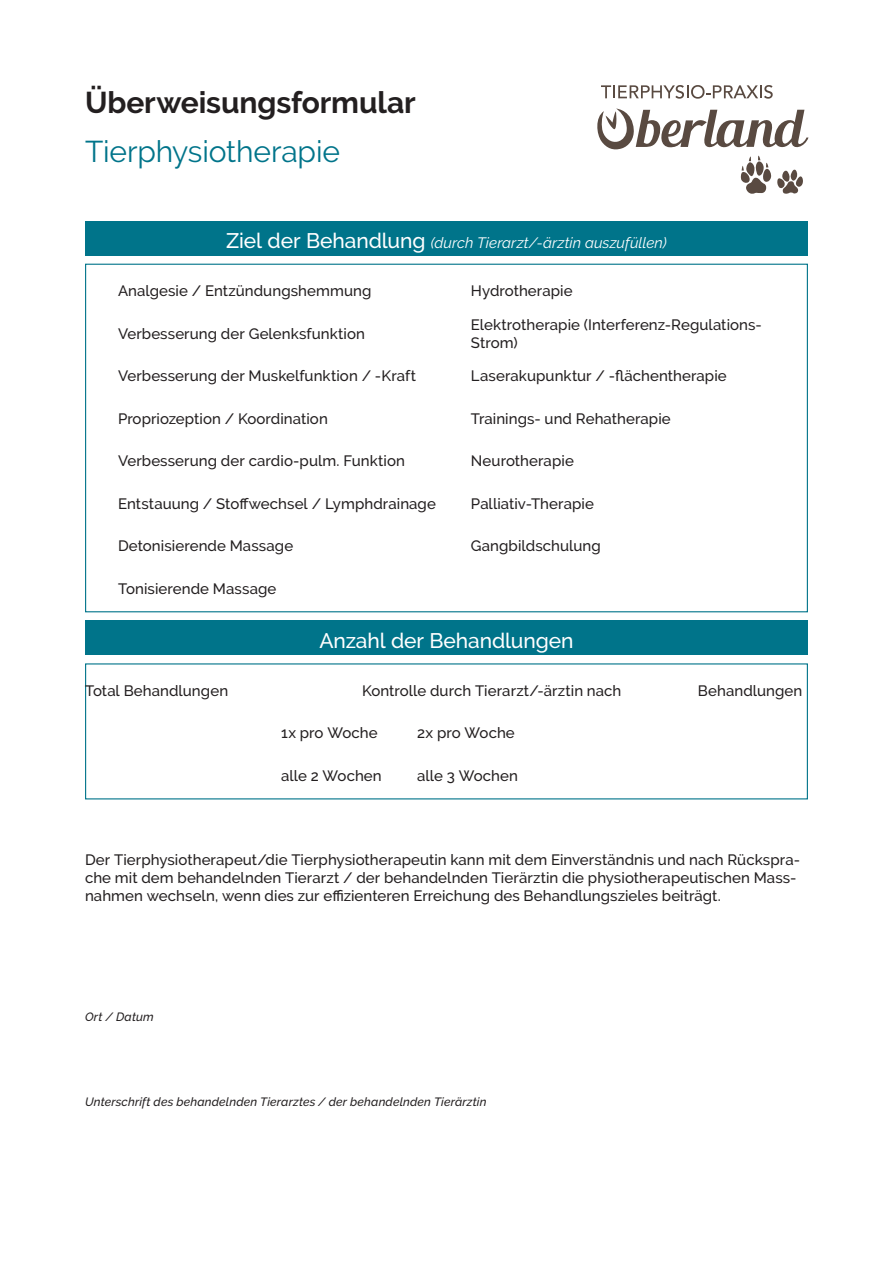
<style>
.page{position:relative;width:893px;height:1263px;background:#fff}
.page>*{position:absolute;margin:0;border:0;box-sizing:border-box;transform-origin:0 0}
.Titel1___fett{font:700 30px "Raleway";letter-spacing:-.005em;color:#231f20}
.Titel1___Farbe{font:30px "Raleway";letter-spacing:-.005em;color:#00748a}
.Tabelle_Titel_weiss{font:500 21px "Raleway";letter-spacing:-.005em;color:#fff}
.Text_-_linksbündig{font:500 15px/18px "Raleway";letter-spacing:.005em;color:#231f20}
.Tabelle_Titel_weiss-2{font:italic 15px "Raleway";letter-spacing:.005em;color:#fff}
.Text_klein-kursiv{font:italic 500 12px "Raleway";letter-spacing:.015em;color:#231f20}
.s1{font-weight:500;font-style:normal;font-size:21px}
</style>
<div class="page">
<div style="left:85px;top:221px;width:723px;height:34px;background:#00748a"></div>
<div style="left:85px;top:621px;width:723px;height:34px;background:#00748a"></div>
<svg style="left:601px;top:85px;width:172px;height:14px"></svg>
<svg style="left:597px;top:109px;width:211px;height:85px"></svg>
<p class="Titel1___fett" style="left:85px;top:86px;width:332px">Überweisungsformular</p>
<p class="Titel1___Farbe" style="left:85px;top:134px;width:256px">Tierphysiotherapie</p>
<p class="Tabelle_Titel_weiss-2" style="left:226px;top:234px;width:442px"><span class="s1">Ziel der Behandlung</span> (durch Tierarzt/-ärztin auszufüllen)</p>
<p class="Text_-_linksbündig" style="left:118px;top:282px;width:255px">Analgesie / Entzündungshemmung</p>
<p class="Text_-_linksbündig" style="left:471px;top:282px;width:103px">Hydrotherapie</p>
<p class="Text_-_linksbündig" style="left:471px;top:315px;width:292px">Elektrotherapie (Interferenz-Regulations-<br>Strom)</p>
<p class="Text_-_linksbündig" style="left:471px;top:367px;width:257px">Laserakupunktur / -flächentherapie</p>
<p class="Text_-_linksbündig" style="left:471px;top:409px;width:201px">Trainings- und Rehatherapie</p>
<p class="Text_-_linksbündig" style="left:471px;top:452px;width:104px">Neurotherapie</p>
<p class="Text_-_linksbündig" style="left:471px;top:494px;width:124px">Palliativ-Therapie</p>
<p class="Text_-_linksbündig" style="left:118px;top:324px;width:248px">Verbesserung der Gelenksfunktion</p>
<p class="Text_-_linksbündig" style="left:118px;top:367px;width:299px">Verbesserung der Muskelfunktion / -Kraft</p>
<p class="Text_-_linksbündig" style="left:118px;top:409px;width:211px">Propriozeption / Koordination</p>
<p class="Text_-_linksbündig" style="left:118px;top:452px;width:288px">Verbesserung der cardio-pulm. Funktion</p>
<p class="Text_-_linksbündig" style="left:118px;top:494px;width:319px">Entstauung / Stoffwechsel / Lymphdrainage</p>
<p class="Text_-_linksbündig" style="left:118px;top:537px;width:177px">Detonisierende Massage</p>
<p class="Text_-_linksbündig" style="left:471px;top:537px;width:131px">Gangbildschulung</p>
<p class="Text_-_linksbündig" style="left:118px;top:580px;width:160px">Tonisierende Massage</p>
<p class="Text_-_linksbündig" style="left:85px;top:682px;width:145px">Total Behandlungen</p>
<p class="Tabelle_Titel_weiss" style="left:319px;top:628px;width:256px">Anzahl der Behandlungen</p>
<p class="Text_-_linksbündig" style="left:362px;top:682px;width:261px">Kontrolle durch Tierarzt/-ärztin nach</p>
<p class="Text_-_linksbündig" style="left:698px;top:682px;width:106px">Behandlungen</p>
<p class="Text_-_linksbündig" style="left:281px;top:724px;width:98px">1x pro Woche</p>
<p class="Text_-_linksbündig" style="left:281px;top:767px;width:102px">alle 2 Wochen</p>
<p class="Text_-_linksbündig" style="left:417px;top:767px;width:102px">alle 3 Wochen</p>
<p class="Text_-_linksbündig" style="left:417px;top:724px;width:99px">2x pro Woche</p>
<p class="Text_-_linksbündig" style="left:85px;top:850px;width:716px">Der Tierphysiotherapeut/die Tierphysiotherapeutin kann mit dem Einverständnis und nach Rückspra&shy;che mit dem behandelnden Tierarzt / der behandelnden Tierärztin die physiotherapeutischen Mass&shy;nahmen wechseln, wenn dies zur effizienteren Erreichung des Behandlungszieles beiträgt.</p>
<p class="Text_klein-kursiv" style="left:85px;top:1009px;width:70px">Ort / Datum</p>
<p class="Text_klein-kursiv" style="left:85px;top:1094px;width:403px">Unterschrift des behandelnden Tierarztes / der behandelnden Tierärztin</p>
</div>
